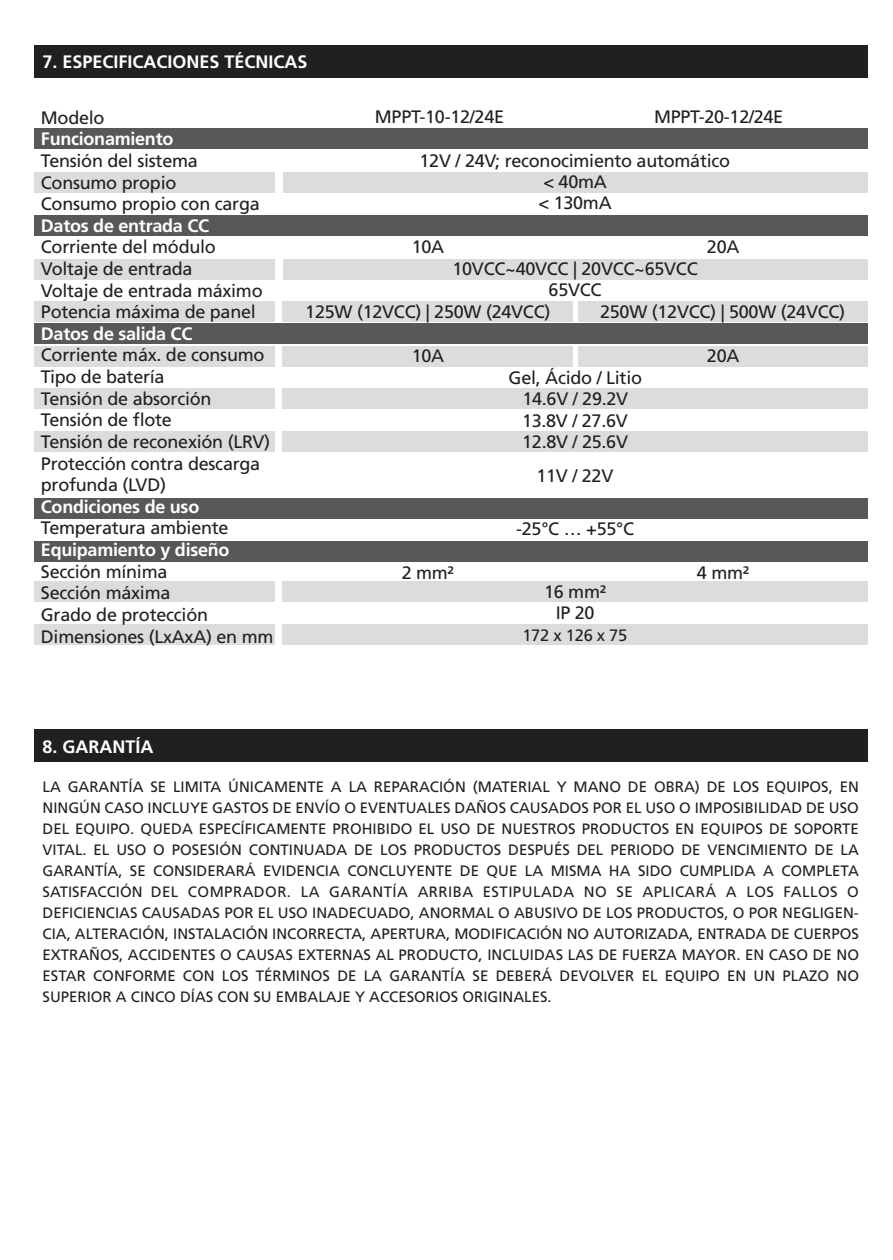
<style>
.page{position:relative;width:893px;height:1260px;background:#fff}
.page>*{position:absolute;margin:0;border:0;box-sizing:border-box;transform-origin:0 0}
.t1{font:18px/21.6px "Frutiger LT Std";letter-spacing:-.015em;color:#221f1f}
.t2{font:700 18px "Frutiger LT Std";letter-spacing:-.015em;color:#fff}
.t3{font:16.5px "Frutiger LT Std";letter-spacing:-.015em;color:#221f1f}
.t4{font:15px/21px "Frutiger LT Std";color:#221f1f;text-align:justify}
</style>
<div class="page">
<div style="left:34px;top:46px;width:834px;height:32px;background:#221f1f"></div>
<div style="left:34px;top:729px;width:834px;height:32px;background:#221f1f"></div>
<div style="left:34px;top:129px;width:834px;height:20px;background:#57585a"></div>
<div style="left:34px;top:173px;width:241px;height:20px;background:#dbdcde"></div>
<div style="left:283px;top:173px;width:584px;height:20px;background:#dbdcde"></div>
<div style="left:34px;top:260px;width:241px;height:20px;background:#dbdcde"></div>
<div style="left:283px;top:260px;width:584px;height:20px;background:#dbdcde"></div>
<div style="left:34px;top:302px;width:241px;height:20px;background:#dbdcde"></div>
<div style="left:34px;top:346px;width:241px;height:20px;background:#dbdcde"></div>
<div style="left:283px;top:346px;width:290px;height:20px;background:#dbdcde"></div>
<div style="left:578px;top:346px;width:290px;height:20px;background:#dbdcde"></div>
<div style="left:34px;top:388px;width:241px;height:21px;background:#dbdcde"></div>
<div style="left:282px;top:388px;width:586px;height:21px;background:#dbdcde"></div>
<div style="left:34px;top:431px;width:241px;height:21px;background:#dbdcde"></div>
<div style="left:282px;top:431px;width:586px;height:21px;background:#dbdcde"></div>
<div style="left:34px;top:581px;width:241px;height:20px;background:#dbdcde"></div>
<div style="left:34px;top:624px;width:241px;height:20px;background:#dbdcde"></div>
<div style="left:282px;top:624px;width:586px;height:20px;background:#dbdcde"></div>
<div style="left:282px;top:581px;width:586px;height:20px;background:#dbdcde"></div>
<div style="left:34px;top:216px;width:834px;height:20px;background:#57585a"></div>
<div style="left:34px;top:324px;width:834px;height:20px;background:#57585a"></div>
<div style="left:34px;top:498px;width:834px;height:20px;background:#57585a"></div>
<div style="left:34px;top:541px;width:833px;height:20px;background:#57585a"></div>
<div style="left:283px;top:302px;width:290px;height:20px;background:#dbdcde"></div>
<div style="left:578px;top:302px;width:290px;height:20px;background:#dbdcde"></div>
<p class="t2" style="left:43px;top:52px;width:267px">7. ESPECIFICACIONES TÉCNICAS</p>
<p class="t1" style="left:41px;top:107px;width:65px">Modelo</p>
<p class="t2" style="left:41px;top:129px;width:134px">Funcionamiento</p>
<p class="t1" style="left:41px;top:150px;width:220px">Tensión del sistema<br>Consumo propio<br>Consumo propio con carga</p>
<p class="t2" style="left:41px;top:216px;width:170px">Datos de entrada CC</p>
<p class="t1" style="left:41px;top:237px;width:223px">Corriente del módulo<br>Voltaje de entrada<br>Voltaje de entrada máximo<br>Potencia máxima de panel</p>
<p class="t2" style="left:41px;top:324px;width:153px">Datos de salida CC</p>
<p class="t1" style="left:41px;top:345px;width:231px">Corriente máx. de consumo<br>Tipo de batería<br>Tensión de absorción<br>Tensión de flote<br>Tensión de reconexión (LRV)<br>Protección contra descarga profunda (LVD)</p>
<p class="t2" style="left:41px;top:496px;width:160px">Condiciones de uso</p>
<p class="t1" style="left:41px;top:517px;width:189px">Temperatura ambiente</p>
<p class="t2" style="left:41px;top:540px;width:190px">Equipamiento y diseño</p>
<p class="t1" style="left:41px;top:561px;width:234px">Sección mínima<br>Sección máxima<br>Grado de protección<br>Dimensiones (LxAxA) en mm</p>
<p class="t1" style="left:375px;top:107px;width:131px">MPPT-10-12/24E</p>
<p class="t1" style="left:654px;top:107px;width:131px">MPPT-20-12/24E</p>
<p class="t1" style="left:420px;top:150px;width:312px">12V / 24V; reconocimiento automático</p>
<p class="t1" style="left:543px;top:172px;width:65px">&lt; 40mA</p>
<p class="t1" style="left:538px;top:193px;width:75px">&lt; 130mA</p>
<p class="t1" style="left:412px;top:236px;width:34px">10A</p>
<p class="t1" style="left:707px;top:236px;width:34px">20A</p>
<p class="t1" style="left:452px;top:259px;width:247px;text-align:center">10VCC~40VCC | 20VCC~65VCC<br>65VCC</p>
<p class="t1" style="left:305px;top:301px;width:247px">125W (12VCC) | 250W (24VCC)</p>
<p class="t1" style="left:600px;top:301px;width:247px">250W (12VCC) | 500W (24VCC)</p>
<p class="t1" style="left:412px;top:345px;width:34px">10A</p>
<p class="t1" style="left:707px;top:345px;width:34px">20A</p>
<p class="t1" style="left:509px;top:367px;width:135px;text-align:center">Gel, Ácido / Litio<br>14.6V / 29.2V<br>13.8V / 27.6V<br>12.8V / 25.6V</p>
<p class="t1" style="left:536px;top:465px;width:78px">11V / 22V</p>
<p class="t1" style="left:516px;top:518px;width:119px">-25°C … +55°C</p>
<p class="t1" style="left:402px;top:562px;width:54px">2 mm²</p>
<p class="t1" style="left:697px;top:562px;width:54px">4 mm²</p>
<p class="t1" style="left:544px;top:581px;width:64px">16 mm²</p>
<p class="t3" style="left:522px;top:626px;width:107px">172 x 126 x 75</p>
<p class="t1" style="left:556px;top:602px;width:40px">IP 20</p>
<p class="t2" style="left:43px;top:736px;width:113px">8. GARANTÍA</p>
<p class="t4" style="left:43px;top:776px;width:818px">LA GARANTÍA SE LIMITA ÚNICAMENTE A LA REPARACIÓN (MATERIAL Y MANO DE OBRA) DE LOS EQUIPOS, EN NINGÚN CASO INCLUYE GASTOS DE ENVÍO O EVENTUALES DAÑOS CAUSADOS POR EL USO O IMPOSIBILIDAD DE USO DEL EQUIPO. QUEDA ESPECÍFICAMENTE PROHIBIDO EL USO DE NUESTROS PRODUCTOS EN EQUIPOS DE SOPORTE VITAL. EL USO O POSESIÓN CONTINUADA DE LOS PRODUCTOS DESPUÉS DEL PERIODO DE VENCIMIENTO DE LA GARANTÍA, SE CONSIDERARÁ EVIDENCIA CONCLUYENTE DE QUE LA MISMA HA SIDO CUMPLIDA A COMPLETA SATISFACCIÓN DEL COMPRADOR. LA GARANTÍA ARRIBA ESTIPULADA NO SE APLICARÁ A LOS FALLOS O DEFICIENCIAS CAUSADAS POR EL USO INADECUADO, ANORMAL O ABUSIVO DE LOS PRODUCTOS, O POR NEGLIGEN-CIA, ALTERACIÓN, INSTALACIÓN INCORRECTA, APERTURA, MODIFICACIÓN NO AUTORIZADA, ENTRADA DE CUERPOS EXTRAÑOS, ACCIDENTES O CAUSAS EXTERNAS AL PRODUCTO, INCLUIDAS LAS DE FUERZA MAYOR. EN CASO DE NO ESTAR CONFORME CON LOS TÉRMINOS DE LA GARANTÍA SE DEBERÁ DEVOLVER EL EQUIPO EN UN PLAZO NO SUPERIOR A CINCO DÍAS CON SU EMBALAJE Y ACCESORIOS ORIGINALES.</p>
</div>
